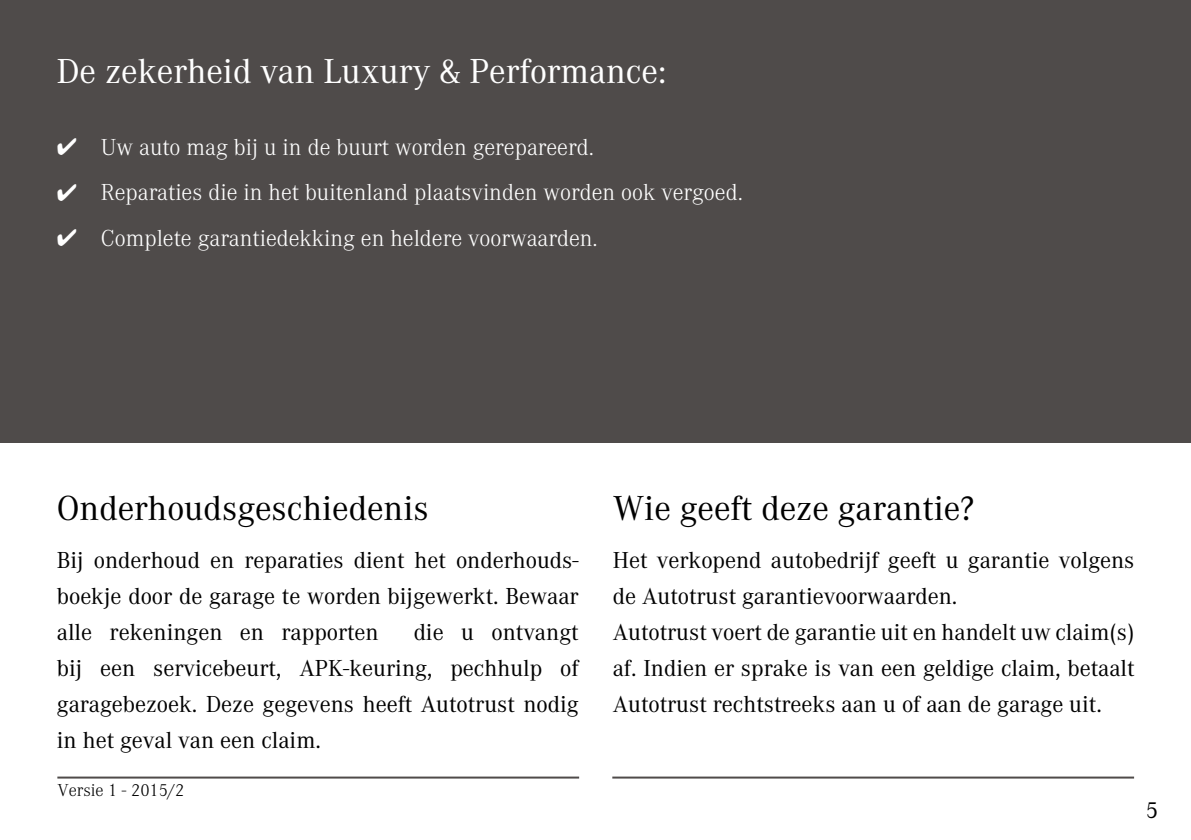
<style>
.page{position:relative;width:1191px;height:840px;background:#fff}
.page>*{position:absolute;margin:0;border:0;box-sizing:border-box;transform-origin:0 0}
.t1{font:36px "Corporate A";color:#000}
.t2{font:36px "Corporate A";color:#fff}
.t3{font:24px/36px "Corporate A";color:#000;text-align:justify}
.t4{font:300 24px "Corporate A";color:#fff}
.t5{font:300 18px "Corporate A";color:#000}
</style>
<div class="page">
<hr style="left:57px;top:776px;width:522px;height:2px;background:#4f4b4a">
<hr style="left:612px;top:776px;width:522px;height:2px;background:#4f4b4a">
<div style="left:0;top:0;width:1191px;height:442px;background:#4f4b4a"></div>
<h1 class="t2" style="left:57px;top:52px;width:611px">De zekerheid van Luxury &amp; Performance:</h1>
<p class="t4" style="left:57px;top:134px;width:539px">✔ Uw auto mag bij u in de buurt worden gerepareerd.</p>
<p class="t4" style="left:57px;top:179px;width:687px">✔ Reparaties die in het buitenland plaatsvinden worden ook vergoed.</p>
<p class="t4" style="left:57px;top:224px;width:542px">✔ Complete garantiedekking en heldere voorwaarden.</p>
<h1 class="t1" style="left:57px;top:488px;width:373px">Onderhoudsgeschiedenis</h1>
<p class="t3" style="left:57px;top:542px;width:523px">Bij onderhoud en reparaties dient het onderhouds&shy;boekje door de garage te worden bijgewerkt. Bewaar alle rekeningen en rapporten</p>
<p class="t3" style="left:57px;top:614px;width:523px;text-indent:357px">die u ontvangt bij een servicebeurt, APK-keuring, pechhulp of garagebezoek. Deze gegevens heeft Autotrust nodig in het geval van een claim.</p>
<p class="t5" style="left:57px;top:780px;width:129px">Versie 1 - 2015/2</p>
<h1 class="t1" style="left:612px;top:488px;width:363px">Wie geeft deze garantie?</h1>
<p class="t3" style="left:612px;top:542px;width:523px;text-align:left">Het verkopend autobedrijf geeft u garantie volgens de Autotrust garantievoorwaarden.<br>Autotrust voert de garantie uit en handelt uw claim(s) af. Indien er sprake is van een geldige claim, betaalt Autotrust rechtstreeks aan u of aan de garage uit.</p>
<p class="t3" style="left:1145px;top:792px;width:14px">5</p>
</div>
